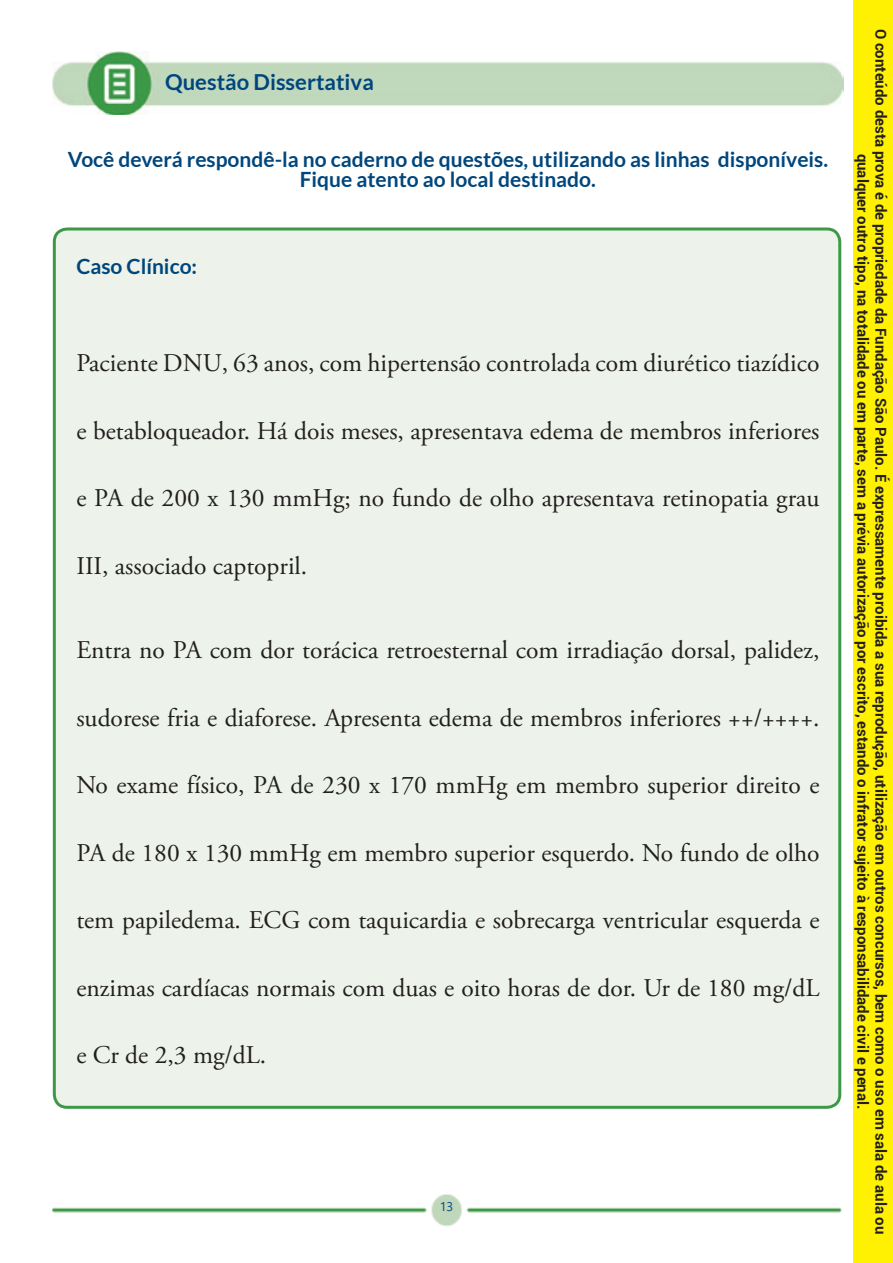
<style>
.page{position:relative;width:893px;height:1263px;background:#fff}
.page>*{position:absolute;margin:0;border:0;box-sizing:border-box;transform-origin:0 0}
.Alternativas{font:25.5px "Adobe Garamond Pro";color:#231f20}
.t1{font:700 22.05px "Lato";color:#00467c}
.t2{font:700 21px "Lato";color:#00467c}
.t3{font:700 15px/18px "Roboto";color:#231f20;text-align:center}
.t4{font:12.6px "Segoe UI";color:#00467c}
</style>
<div class="page">
<img style="left:52px;top:1194px;width:790px;height:33px">
<img style="left:52px;top:51px;width:791px;height:63px">
<div style="left:54px;top:229px;width:786px;height:878px;background:#edf3eb;border-radius:13px"></div>
<div style="left:853px;top:0;width:40px;height:1263px;background:#fff101"></div>
<p class="t1" style="left:165px;top:70px;width:210px">Questão Dissertativa</p>
<p class="t2" style="left:68px;top:147px;width:762px">Você deverá respondê-la no caderno de questões, utilizando as linhas disponíveis.</p>
<p class="t2" style="left:300px;top:167px;width:298px">Fique atento ao local destinado.</p>
<p class="t2" style="left:76px;top:254px;width:122px">Caso Clínico:</p>
<p class="Alternativas" style="left:76px;top:348px;width:744px">Paciente DNU, 63 anos, com hipertensão controlada com diurético tiazídico</p>
<p class="Alternativas" style="left:76px;top:415px;width:745px">e betabloqueador. Há dois meses, apresentava edema de membros inferiores</p>
<p class="Alternativas" style="left:76px;top:483px;width:745px">e PA de 200 x 130 mmHg; no fundo de olho apresentava retinopatia grau</p>
<p class="Alternativas" style="left:76px;top:550px;width:232px">III, associado captopril.</p>
<p class="Alternativas" style="left:76px;top:635px;width:744px">Entra no PA com dor torácica retroesternal com irradiação dorsal, palidez,</p>
<p class="Alternativas" style="left:76px;top:702px;width:745px">sudorese fria e diaforese. Apresenta edema de membros inferiores ++/++++.</p>
<p class="Alternativas" style="left:76px;top:770px;width:745px">No exame físico, PA de 230 x 170 mmHg em membro superior direito e</p>
<p class="Alternativas" style="left:76px;top:837px;width:745px">PA de 180 x 130 mmHg em membro superior esquerdo. No fundo de olho</p>
<p class="Alternativas" style="left:76px;top:905px;width:745px">tem papiledema. ECG com taquicardia e sobrecarga ventricular esquerda e</p>
<p class="Alternativas" style="left:76px;top:972px;width:745px">enzimas cardíacas normais com duas e oito horas de dor. Ur de 180 mg/dL</p>
<p class="Alternativas" style="left:76px;top:1040px;width:191px">e Cr de 2,3 mg/dL.</p>
<p class="t4" style="left:440px;top:1196px;width:15px">13</p>
<p class="t3" style="left:890px;top:29px;width:1207px;rotate:90deg">O conteúdo desta prova é de propriedade da Fundação São Paulo. É expressamente proibida a sua reprodução, utilização em outros concursos, bem como o uso em sala de aula ou qualquer outro tipo, na totalidade ou em parte, sem a prévia autorização por escrito, estando o infrator sujeito à responsabilidade civil e penal.</p>
</div>
